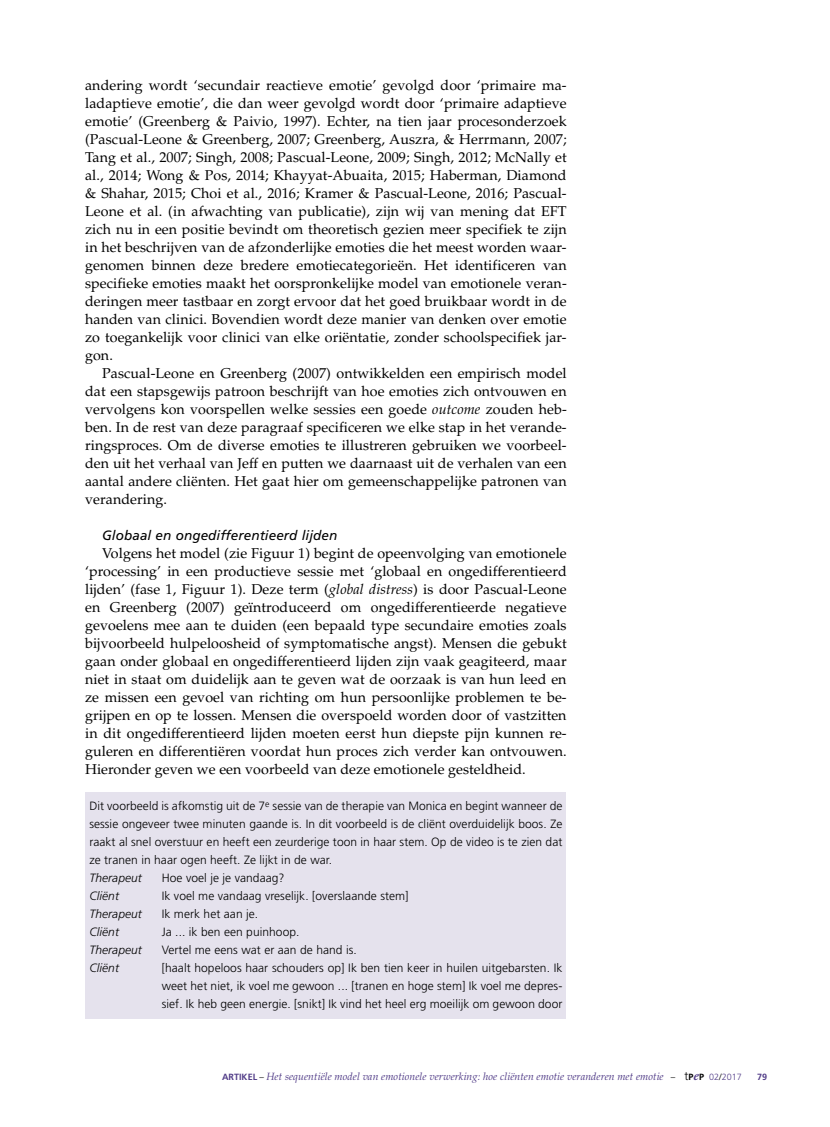
<style>
.page{position:relative;width:830px;height:1127px;background:#fff}
.page>*{position:absolute;margin:0;border:0;box-sizing:border-box;transform-origin:0 0}
.t1{font:14.25px/18px "Palatino LT Std";letter-spacing:.005em;color:#000;text-align:justify}
.t2{font:italic 13.5px "Frutiger LT Std";letter-spacing:.005em;color:#000}
.t3{font:300 12px/18px "Frutiger LT Std";letter-spacing:.005em;color:#000;text-align:justify}
.t4{font:italic 300 12px "Frutiger LT Std";letter-spacing:.005em;color:#000}
.t5{font:italic 10.5px "Palatino LT Std";letter-spacing:.005em;color:#523d88}
.t6{font:700 9px "Frutiger LT Std";color:#523d88}
.s1{font-style:italic}
.s2{font-family:"Frutiger LT Std";font-weight:700;font-style:normal;font-size:9px}
.s3{font-style:normal;font-size:9px;color:#000}
.s4{font-family:"Frutiger LT Std";font-weight:300;font-style:normal;font-size:12px;color:#000}
.s5{font-family:"Frutiger LT Std";font-weight:700;font-style:normal;font-size:9px;color:#000}
.s6{font-family:"Garamond Premr Pro";font-weight:600;font-size:15px}
.s7{font-family:"Frutiger LT Std";font-weight:300;font-style:normal;font-size:9px}
.s8{font-family:"Frutiger LT Std";font-weight:300;font-style:normal;font-size:9px;color:#000}
</style>
<div class="page">
<div style="left:85px;top:792px;width:481px;height:227px;background:#e5e2ed"></div>
<p class="t1" style="left:85px;top:76px;width:483px">andering wordt ‘secundair reactieve emotie’ gevolgd door ‘primaire ma&shy;ladaptieve emotie’, die dan weer gevolgd wordt door ‘primaire adaptieve emotie’ (Greenberg &amp; Paivio, 1997). Echter, na tien jaar procesonderzoek (Pascual-Leone &amp; Greenberg, 2007; Greenberg, Auszra, &amp; Herrmann, 2007; Tang et al., 2007; Singh, 2008; Pascual-Leone, 2009; Singh, 2012; McNally et al., 2014; Wong &amp; Pos, 2014; Khayyat-Abuaita, 2015; Haberman, Diamond &amp; Shahar, 2015; Choi et al., 2016; Kramer &amp; Pascual-Leone, 2016; Pascual-Leone et al. (in afwachting van publicatie), zijn wij van mening dat EFT zich nu in een positie bevindt om theoretisch gezien meer specifiek te zijn in het beschrijven van de afzonderlijke emoties die het meest worden waar&shy;genomen binnen deze bredere emotiecategorieën. Het identificeren van specifieke emoties maakt het oorspronkelijke model van emotionele veran&shy;deringen meer tastbaar en zorgt ervoor dat het goed bruikbaar wordt in de handen van clinici. Bovendien wordt deze manier van denken over emotie zo toegankelijk voor clinici van elke oriëntatie, zonder schoolspecifiek jar&shy;gon.</p>
<p class="t1" style="left:85px;top:364px;width:483px;text-indent:17px">Pascual-Leone en Greenberg (2007) ontwikkelden een empirisch model dat een stapsgewijs patroon beschrijft van hoe emoties zich ontvouwen en vervolgens kon voorspellen welke sessies een goede <span class="s1">outcome</span> zouden heb&shy;ben. In de rest van deze paragraaf specificeren we elke stap in het verande&shy;ringsproces. Om de diverse emoties te illustreren gebruiken we voorbeel&shy;den uit het verhaal van Jeff en putten we daarnaast uit de verhalen van een aantal andere cliënten. Het gaat hier om gemeenschappelijke patronen van verandering.</p>
<p class="t2" style="left:102px;top:527px;width:237px">Globaal en ongedifferentieerd lijden</p>
<p class="t1" style="left:85px;top:544px;width:483px;text-indent:17px">Volgens het model (zie Figuur 1) begint de opeenvolging van emotionele ‘processing’ in een productieve sessie met ‘globaal en ongedifferentieerd lijden’ (fase 1, Figuur 1). Deze term (<span class="s1">global distress</span>) is door Pascual-Leone en Greenberg (2007) geïntroduceerd om ongedifferentieerde negatieve gevoelens mee aan te duiden (een bepaald type secundaire emoties zoals bijvoorbeeld hulpeloosheid of symptomatische angst). Mensen die gebukt gaan onder globaal en ongedifferentieerd lijden zijn vaak geagiteerd, maar niet in staat om duidelijk aan te geven wat de oorzaak is van hun leed en ze missen een gevoel van richting om hun persoonlijke problemen te be&shy;grijpen en op te lossen. Mensen die overspoeld worden door of vastzitten in dit ongedifferentieerd lijden moeten eerst hun diepste pijn kunnen re&shy;guleren en differentiëren voordat hun proces zich verder kan ontvouwen.<br>Hieronder geven we een voorbeeld van deze emotionele gesteldheid.</p>
<p class="t3" style="left:89px;top:797px;width:474px">Dit voorbeeld is afkomstig uit de 7<sup>e</sup> sessie van de therapie van Monica en begint wanneer de sessie ongeveer twee minuten gaande is. In dit voorbeeld is de cliënt overduidelijk boos. Ze raakt al snel overstuur en heeft een zeurderige toon in haar stem. Op de video is te zien dat ze tranen in haar ogen heeft. Ze lijkt in de war.</p>
<p class="t4" style="left:89px;top:871px;width:54px">Therapeut</p>
<p class="t3" style="left:162px;top:869px;width:124px">Hoe voel je je vandaag?</p>
<p class="t4" style="left:89px;top:889px;width:31px">Cliënt</p>
<p class="t3" style="left:162px;top:887px;width:248px">Ik voel me vandaag vreselijk. [overslaande stem]</p>
<p class="t4" style="left:89px;top:907px;width:54px">Therapeut</p>
<p class="t3" style="left:162px;top:905px;width:98px">Ik merk het aan je.</p>
<p class="t4" style="left:89px;top:925px;width:31px">Cliënt</p>
<p class="t3" style="left:162px;top:923px;width:139px">Ja ... ik ben een puinhoop.</p>
<p class="t4" style="left:89px;top:943px;width:54px">Therapeut</p>
<p class="t3" style="left:162px;top:941px;width:196px">Vertel me eens wat er aan de hand is.</p>
<p class="t4" style="left:89px;top:961px;width:31px">Cliënt</p>
<p class="t3" style="left:162px;top:959px;width:402px">[haalt hopeloos haar schouders op] Ik ben tien keer in huilen uitgebarsten. Ik weet het niet, ik voel me gewoon ... [tranen en hoge stem] Ik voel me depres&shy;sief. Ik heb geen energie. [snikt] Ik vind het heel erg moeilijk om gewoon door</p>
<p class="t5" style="left:222px;top:1070px;width:521px"><span class="s2">ARTIKEL</span> <span class="s3">–</span> Het sequentiële model van emotionele verwerking: hoe cliënten emotie veranderen met emotie <span class="s3">–</span> <span class="s4">t</span><span class="s5">P</span><span class="s6">e</span><span class="s5">P</span> <span class="s7">02</span><span class="s8">/</span><span class="s7">2017</span></p>
<p class="t6" style="left:756px;top:1072px;width:12px">79</p>
</div>
